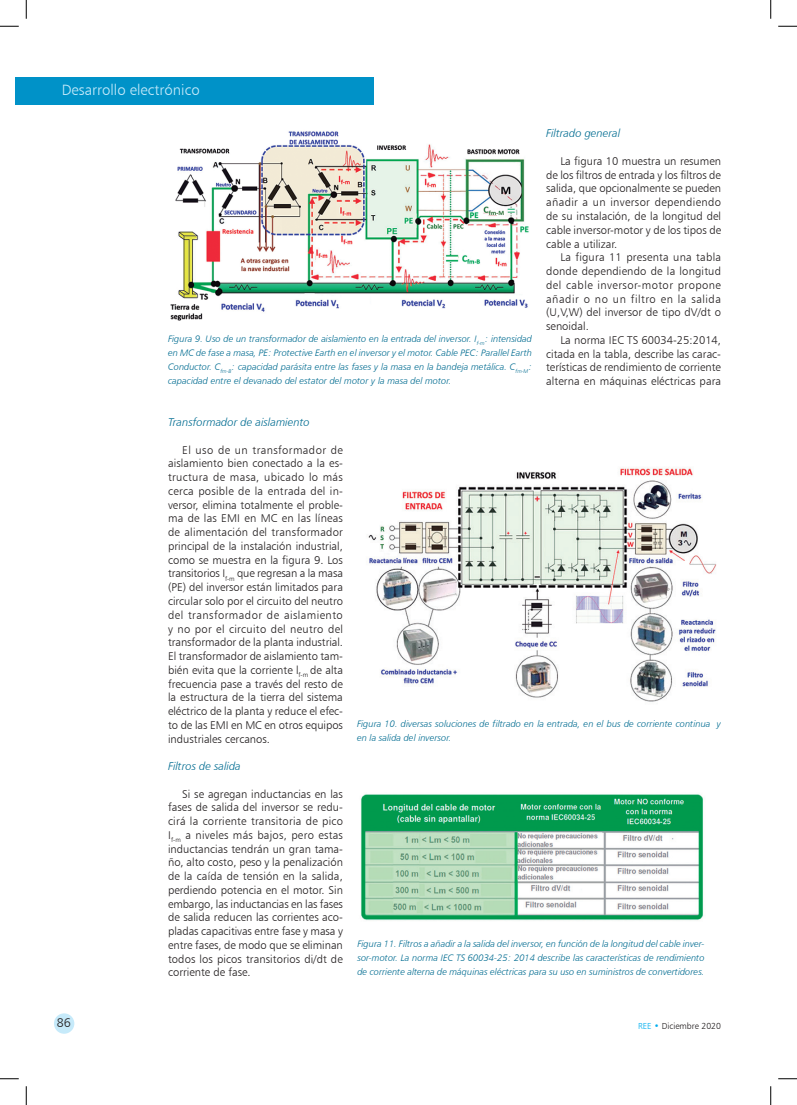
<style>
.page{position:relative;width:797px;height:1105px;background:#fff}
.page>*{position:absolute;margin:0;border:0;box-sizing:border-box;transform-origin:0 0}
.t1{font:15px "Humanist 777 BT Light B";color:#c6eafa}
.t2{font:12.5px "Humanist 777 BT Light B";color:#231f20}
.TEXTO_ARTICULO{font:11.25px/13.8px "Humanist 777 BT Light B";color:#231f20;text-align:justify}
.Titulin{font:11.25px "Humanist 777 BT Light Italic B";color:#006c91}
.AUTOR_ARTICULO{font:9.38px/13.8px "Humanist 777 BT Light Italic B";color:#006c91;text-align:justify}
.t3{font:8.75px "Humanist 777 BT Light B";color:#231f20}
.s1{color:#00aeef}
</style>
<div class="page">
<div style="left:54px;top:1013px;width:20px;height:21px;background:#c6eafa;border-radius:50%"></div>
<div style="left:16px;top:77px;width:358px;height:28px;background:#0092c8"></div>
<img style="left:170px;top:131px;width:359px;height:190px">
<img style="left:368px;top:467px;width:349px;height:235px">
<img style="left:361px;top:794px;width:342px;height:127px">
<svg style="left:0;top:25px;width:19px;height:2px"></svg>
<svg style="left:778px;top:25px;width:19px;height:2px"></svg>
<svg style="left:0;top:1078px;width:19px;height:1px"></svg>
<svg style="left:778px;top:1078px;width:19px;height:1px"></svg>
<svg style="left:25px;top:0;width:2px;height:19px"></svg>
<svg style="left:25px;top:1086px;width:2px;height:19px"></svg>
<svg style="left:770px;top:0;width:1px;height:19px"></svg>
<svg style="left:770px;top:1086px;width:1px;height:19px"></svg>
<h1 class="t1" style="left:62px;top:81px;width:139px">Desarrollo electrónico</h1>
<p class="AUTOR_ARTICULO" style="left:168px;top:332px;width:365px">Figura 9. Uso de un transformador de aislamiento en la entrada del inversor. I<sub>f-m</sub>: intensidad en MC de fase a masa, PE: Protective Earth en el inversor y el motor. Cable PEC: Parallel Earth Conductor. C<sub>fm-B</sub>: capacidad parásita entre las fases y la masa en la bandeja metálica. C<sub>fm-M</sub>: capacidad entre el devanado del estator del motor y la masa del motor.</p>
<p class="Titulin" style="left:546px;top:127px;width:75px">Filtrado general</p>
<p class="TEXTO_ARTICULO" style="left:546px;top:154px;width:176px;text-indent:14px">La figura 10 muestra un resumen de los filtros de entrada y los filtros de salida, que opcionalmente se pueden añadir a un inversor dependiendo de su instalación, de la longitud del cable inversor-motor y de los tipos de cable a utilizar.</p>
<p class="TEXTO_ARTICULO" style="left:546px;top:250px;width:176px;text-indent:14px">La figura 11 presenta una tabla donde dependiendo de la longitud del cable inversor-motor propone añadir o no un filtro en la salida (U,V,W) del inversor de tipo dV/dt o senoidal.</p>
<p class="TEXTO_ARTICULO" style="left:546px;top:333px;width:176px;text-indent:14px">La norma IEC TS 60034-25:2014, citada en la tabla, describe las carac&shy;terísticas de rendimiento de corriente alterna en máquinas eléctricas para</p>
<p class="Titulin" style="left:168px;top:415px;width:143px">Transformador de aislamiento</p>
<p class="TEXTO_ARTICULO" style="left:168px;top:443px;width:176px;text-indent:14px">El uso de un transformador de aislamiento bien conectado a la es&shy;tructura de masa, ubicado lo más cerca posible de la entrada del in&shy;versor, elimina totalmente el proble&shy;ma de las EMI en MC en las líneas de alimentación del transformador principal de la instalación industrial, como se muestra en la figura 9. Los transitorios I<sub>f-m</sub> que regresan a la masa (PE) del inversor están limitados para circular solo por el circuito del neutro del transformador de aislamiento y no por el circuito del neutro del transformador de la planta industrial.<br>El transformador de aislamiento tam&shy;bién evita que la corriente l<sub>f-m</sub> de alta frecuencia pase a través del resto de la estructura de la tierra del sistema eléctrico de la planta y reduce el efec&shy;to de las EMI en MC en otros equipos industriales cercanos.</p>
<p class="Titulin" style="left:168px;top:759px;width:74px">Filtros de salida</p>
<p class="TEXTO_ARTICULO" style="left:168px;top:786px;width:176px;text-indent:14px">Si se agregan inductancias en las fases de salida del inversor se redu&shy;cirá la corriente transitoria de pico I<sub>f-m</sub> a niveles más bajos, pero estas inductancias tendrán un gran tama&shy;ño, alto costo, peso y la penalización de la caída de tensión en la salida, perdiendo potencia en el motor. Sin embargo, las inductancias en las fases de salida reducen las corrientes aco&shy;pladas capacitivas entre fase y masa y entre fases, de modo que se eliminan todos los picos transitorios di/dt de corriente de fase.</p>
<p class="AUTOR_ARTICULO" style="left:357px;top:717px;width:365px">Figura 10. diversas soluciones de filtrado en la entrada, en el bus de corriente continua y en la salida del inversor.</p>
<p class="AUTOR_ARTICULO" style="left:357px;top:937px;width:348px">Figura 11. Filtros a añadir a la salida del inversor, en función de la longitud del cable inver&shy;sor-motor. La norma IEC TS 60034-25: 2014 describe las características de rendimiento de corriente alterna de máquinas eléctricas para su uso en suministros de convertidores.</p>
<p class="t2" style="left:57px;top:1015px;width:15px">86</p>
<p class="t3" style="left:638px;top:1020px;width:84px"><span class="s1">REE •</span> Diciembre 2020</p>
</div>
